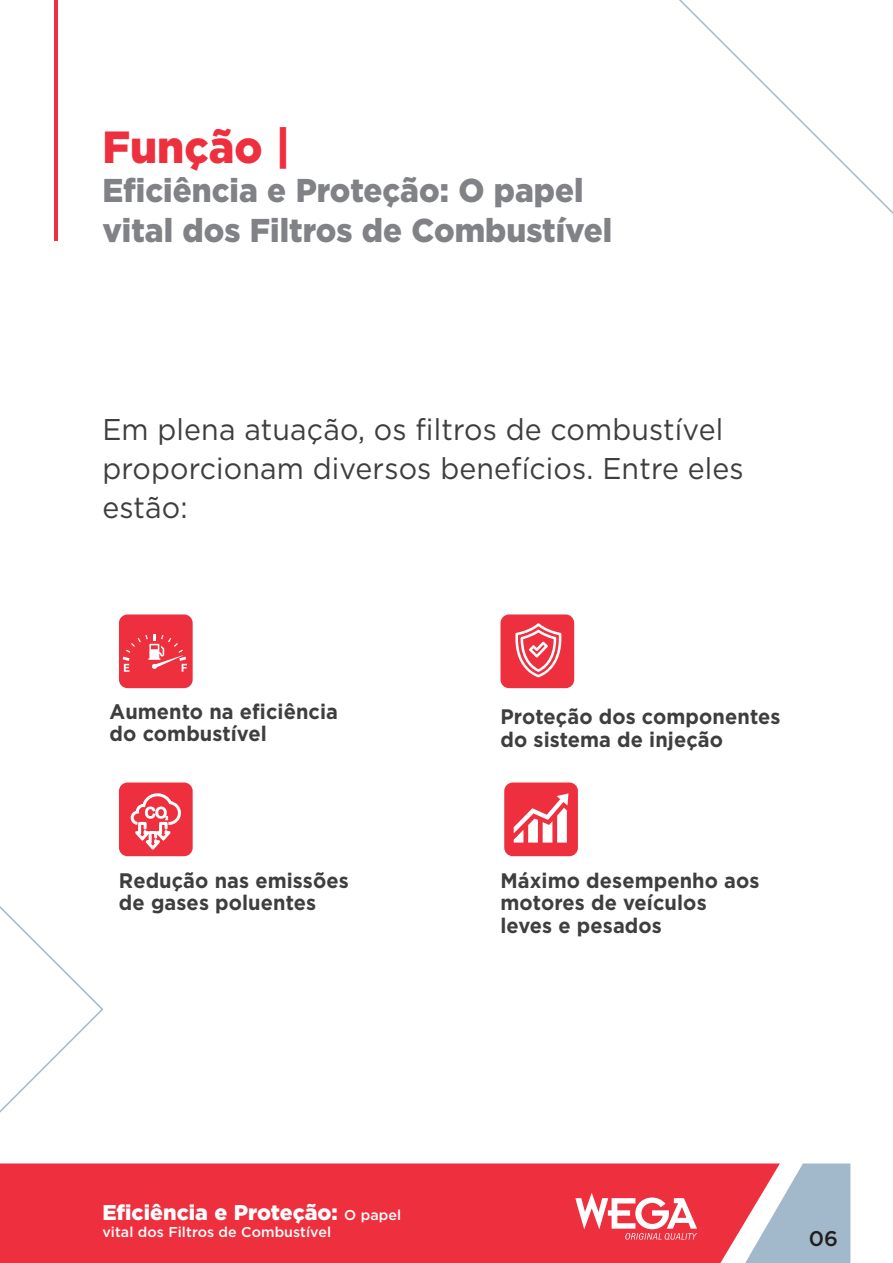
<style>
.page{position:relative;width:893px;height:1263px;background:#fff}
.page>*{position:absolute;margin:0;border:0;box-sizing:border-box;transform-origin:0 0}
.t1{font:900 45px "Gotham";color:#ee2f3e;scale:.95 1}
.t2{font:900 33px/39.6px "Gotham";color:#808285;scale:.95 1}
.t3{font:30px/39px "Gotham";letter-spacing:.005em;color:#3e3e3f;scale:.95 1}
.t4{font:900 21.3px "Gotham";color:#fff}
.t5{font:500 21.15px "Gotham";color:#231f20}
.t6{font:700 21px/22.5px "Gotham";letter-spacing:.005em;color:#3e3e3f;scale:.95 1}
.t7{font:500 14.25px "Gotham";letter-spacing:.005em;color:#fff}
.s1{font-weight:500;font-size:14.25px}
</style>
<div class="page">
<svg style="left:679px;top:0;width:214px;height:214px"></svg>
<svg style="left:0;top:906px;width:104px;height:207px"></svg>
<div style="left:0;top:1163px;width:745px;height:100px;background:#ee2f3e"></div>
<svg style="left:745px;top:1163px;width:105px;height:100px"></svg>
<hr style="left:54px;top:0;width:3px;height:241px;background:#ee2f3e">
<svg style="left:575px;top:1192px;width:122px;height:48px"></svg>
<div style="left:119px;top:614px;width:74px;height:74px;background:#ee2f3e;border-radius:9px"></div>
<div style="left:119px;top:782px;width:74px;height:74px;background:#ee2f3e;border-radius:9px"></div>
<div style="left:500px;top:614px;width:74px;height:74px;background:#ee2f3e;border-radius:9px"></div>
<div style="left:504px;top:782px;width:74px;height:74px;background:#ee2f3e;border-radius:9px"></div>
<svg style="left:515px;top:623px;width:46px;height:54px"></svg>
<svg style="left:130px;top:793px;width:51px;height:55px"></svg>
<svg style="left:514px;top:793px;width:54px;height:49px"></svg>
<svg style="left:123px;top:634px;width:64px;height:38px"></svg>
<h1 class="t1" style="left:102px;top:116px;width:200px">Função |</h1>
<h2 class="t2" style="left:102px;top:170px;width:538px">Eficiência e Proteção: O papel vital dos Filtros de Combustível</h2>
<h3 class="t3" style="left:102px;top:409px;width:677px">Em plena atuação, os filtros de combustível proporcionam diversos benefícios. Entre eles estão:</h3>
<p class="t6" style="left:110px;top:700px;width:242px">Aumento na eficiência do combustível</p>
<p class="t6" style="left:119px;top:869px;width:243px">Redução nas emissões de gases poluentes</p>
<p class="t6" style="left:500px;top:705px;width:296px">Proteção dos componentes do sistema de injeção</p>
<p class="t6" style="left:500px;top:869px;width:274px">Máximo desempenho aos motores de veículos leves e pesados</p>
<p class="t4" style="left:102px;top:1198px;width:300px">Eficiência e Proteção: <span class="s1">O papel</span></p>
<p class="t7" style="left:102px;top:1223px;width:230px">vital dos Filtros de Combustível</p>
<p class="t5" style="left:809px;top:1225px;width:31px">06</p>
</div>
